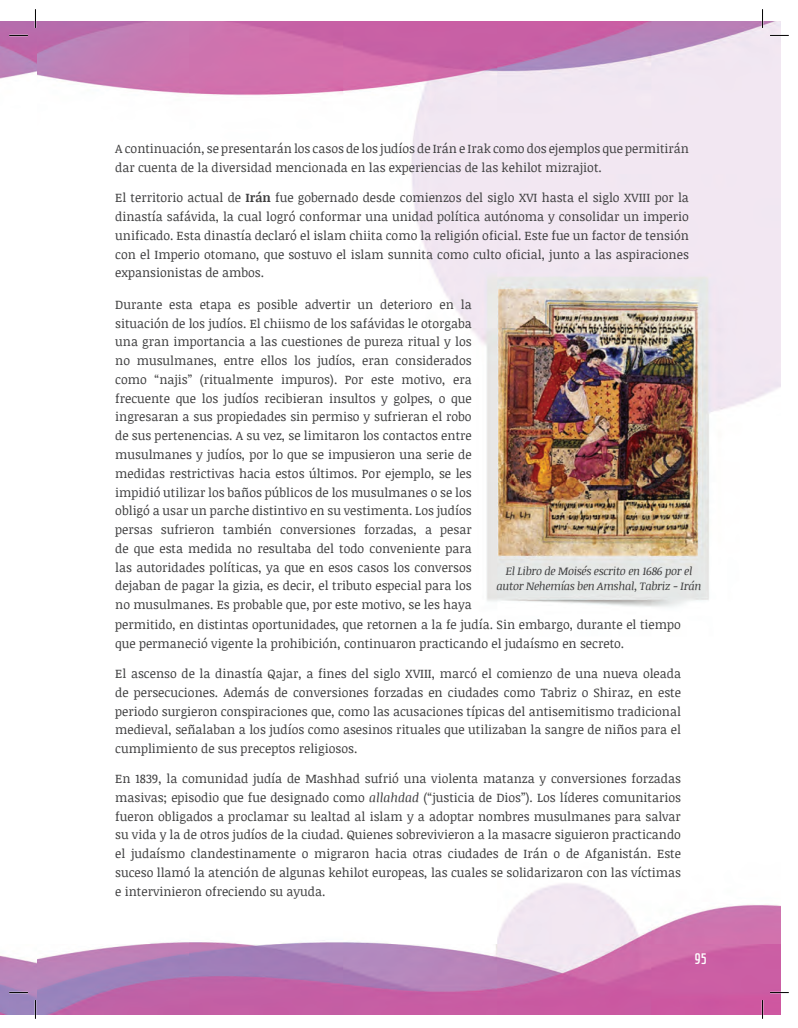
<style>
.page{position:relative;width:798px;height:1028px;background:#fff}
.page>*{position:absolute;margin:0;border:0;box-sizing:border-box;transform-origin:0 0}
.t1{font:700 15px "Economica";color:#fff}
.t2{font:12.5px/18.8px "Noticia Text";color:#3e3e3f;text-align:justify}
.t3{font:italic 11.25px/15px "Noticia Text";letter-spacing:-.03em;color:#3e3e3f;text-align:center}
.s1{font-weight:700}
.s2{font-style:italic}
</style>
<div class="page">
<img style="left:0;top:21px;width:780px;height:993px">
<svg style="left:9px;top:35px;width:19px;height:1px"></svg>
<svg style="left:769px;top:35px;width:19px;height:1px"></svg>
<svg style="left:9px;top:991px;width:19px;height:2px"></svg>
<svg style="left:769px;top:991px;width:19px;height:2px"></svg>
<svg style="left:35px;top:9px;width:1px;height:19px"></svg>
<svg style="left:35px;top:1000px;width:1px;height:18px"></svg>
<svg style="left:761px;top:9px;width:2px;height:19px"></svg>
<svg style="left:761px;top:1000px;width:2px;height:18px"></svg>
<p class="t2" style="left:115px;top:139px;width:575px">A continuación, se presentarán los casos de los judíos de Irán e Irak como dos ejemplos que permitirán dar cuenta de la diversidad mencionada en las experiencias de las kehilot mizrajiot.</p>
<p class="t2" style="left:115px;top:188px;width:575px">El territorio actual de <span class="s1">Irán</span> fue gobernado desde comienzos del siglo XVI hasta el siglo XVIII por la dinastía safávida, la cual logró conformar una unidad política autónoma y consolidar un imperio unificado. Esta dinastía declaró el islam chiita como la religión oficial. Este fue un factor de tensión con el Imperio otomano, que sostuvo el islam sunnita como culto oficial, junto a las aspiraciones expansionistas de ambos.</p>
<p class="t2" style="left:115px;top:295px;width:358px">Durante esta etapa es posible advertir un deterioro en la situación de los judíos. El chiismo de los safávidas le otorgaba una gran importancia a las cuestiones de pureza ritual y los no musulmanes, entre ellos los judíos, eran considerados como “najis” (ritualmente impuros). Por este motivo, era frecuente que los judíos recibieran insultos y golpes, o que ingresaran a sus propiedades sin permiso y sufrieran el robo de sus pertenencias. A su vez, se limitaron los contactos entre musulmanes y judíos, por lo que se impusieron una serie de medidas restrictivas hacia estos últimos. Por ejemplo, se les impidió utilizar los baños públicos de los musulmanes o se los obligó a usar un parche distintivo en su vestimenta. Los judíos persas sufrieron también conversiones forzadas, a pesar de que esta medida no resultaba del todo conveniente para las autoridades políticas, ya que en esos casos los conversos dejaban de pagar la gizia, es decir, el tributo especial para los no musulmanes. Es probable que, por este motivo, se les haya</p>
<p class="t2" style="left:115px;top:615px;width:567px">permitido, en distintas oportunidades, que retornen a la fe judía. Sin embargo, durante el tiempo que permaneció vigente la prohibición, continuaron practicando el judaísmo en secreto.</p>
<p class="t2" style="left:115px;top:664px;width:567px">El ascenso de la dinastía Qajar, a fines del siglo XVIII, marcó el comienzo de una nueva oleada de persecuciones. Además de conversiones forzadas en ciudades como Tabriz o Shiraz, en este periodo surgieron conspiraciones que, como las acusaciones típicas del antisemitismo tradicional medieval, señalaban a los judíos como asesinos rituales que utilizaban la sangre de niños para el cumplimiento de sus preceptos religiosos.</p>
<p class="t2" style="left:115px;top:769px;width:567px">En 1839, la comunidad judía de Mashhad sufrió una violenta matanza y conversiones forzadas masivas; episodio que fue designado como <span class="s2">allahdad</span> (“justicia de Dios”). Los líderes comunitarios fueron obligados a proclamar su lealtad al islam y a adoptar nombres musulmanes para salvar su vida y la de otros judíos de la ciudad. Quienes sobrevivieron a la masacre siguieron practicando el judaísmo clandestinamente o migraron hacia otras ciudades de Irán o de Afganistán. Este suceso llamó la atención de algunas kehilot europeas, las cuales se solidarizaron con las víctimas e intervinieron ofreciendo su ayuda.</p>
<p class="t3" style="left:496px;top:563px;width:206px">El Libro de Moisés escrito en 1686 por el autor Nehemías ben Amshal, Tabriz - Irán</p>
<p class="t1" style="left:694px;top:950px;width:14px">95</p>
</div>
